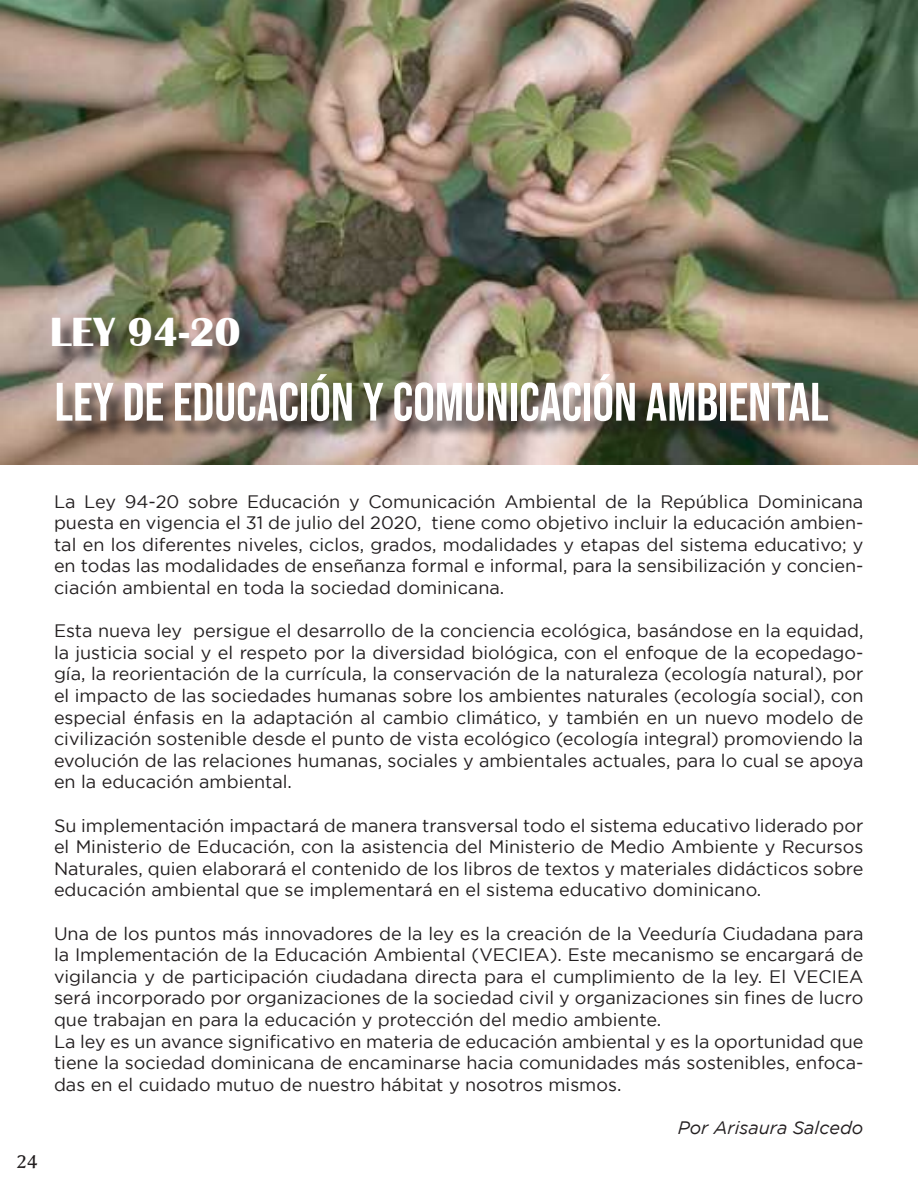
<style>
.page{position:relative;width:918px;height:1188px;background:#fff}
.page>*{position:absolute;margin:0;border:0;box-sizing:border-box;transform-origin:0 0}
.t1{font:54px "Bebas Neue";color:#fff}
.t2{font:700 42px "Britannic";color:#fff}
.t3{font:18px/21.6px "Gotham";color:#231f20;text-align:justify}
.t4{font:italic 18px "Gotham";color:#231f20}
.t5{font:18px "Artifex CF";color:#231f20}
</style>
<div class="page">
<img style="left:0;top:0;width:918px;height:464px">
<div style="left:59px;top:376px;width:787px;height:64px;background:#231f20;opacity:.75"></div>
<div style="left:54px;top:320px;width:204px;height:45px;background:#231f20;opacity:.75"></div>
<h2 class="t2" style="left:50px;top:308px;width:192px">LEY 94-20</h2>
<h1 class="t1" style="left:55px;top:371px;width:776px">LEY DE EDUCACIÓN Y COMUNICACIÓN AMBIENTAL</h1>
<p class="t5" style="left:17px;top:1151px;width:23px">24</p>
<p class="t3" style="left:54px;top:490px;width:811px">La Ley 94-20 sobre Educación y Comunicación Ambiental de la República Dominicana puesta en vigencia el 31 de julio del 2020, tiene como objetivo incluir la educación ambien&shy;tal en los diferentes niveles, ciclos, grados, modalidades y etapas del sistema educativo; y en todas las modalidades de enseñanza formal e informal, para la sensibilización y concien&shy;ciación ambiental en toda la sociedad dominicana.</p>
<p class="t3" style="left:54px;top:620px;width:811px">Esta nueva ley persigue el desarrollo de la conciencia ecológica, basándose en la equidad, la justicia social y el respeto por la diversidad biológica, con el enfoque de la ecopedago&shy;gía, la reorientación de la currícula, la conservación de la naturaleza (ecología natural), por el impacto de las sociedades humanas sobre los ambientes naturales (ecología social), con especial énfasis en la adaptación al cambio climático, y también en un nuevo modelo de civilización sostenible desde el punto de vista ecológico (ecología integral) promoviendo la evolución de las relaciones humanas, sociales y ambientales actuales, para lo cual se apoya en la educación ambiental.</p>
<p class="t3" style="left:54px;top:814px;width:811px">Su implementación impactará de manera transversal todo el sistema educativo liderado por el Ministerio de Educación, con la asistencia del Ministerio de Medio Ambiente y Recursos Naturales, quien elaborará el contenido de los libros de textos y materiales didácticos sobre educación ambiental que se implementará en el sistema educativo dominicano.</p>
<p class="t3" style="left:54px;top:922px;width:811px;text-align:left">Una de los puntos más innovadores de la ley es la creación de la Veeduría Ciudadana para la Implementación de la Educación Ambiental (VECIEA). Este mecanismo se encargará de vigilancia y de participación ciudadana directa para el cumplimiento de la ley. El VECIEA será incorporado por organizaciones de la sociedad civil y organizaciones sin fines de lucro que trabajan en para la educación y protección del medio ambiente.<br>La ley es un avance significativo en materia de educación ambiental y es la oportunidad que tiene la sociedad dominicana de encaminarse hacia comunidades más sostenibles, enfoca&shy;das en el cuidado mutuo de nuestro hábitat y nosotros mismos.</p>
<p class="t4" style="left:678px;top:1118px;width:187px">Por Arisaura Salcedo</p>
</div>
